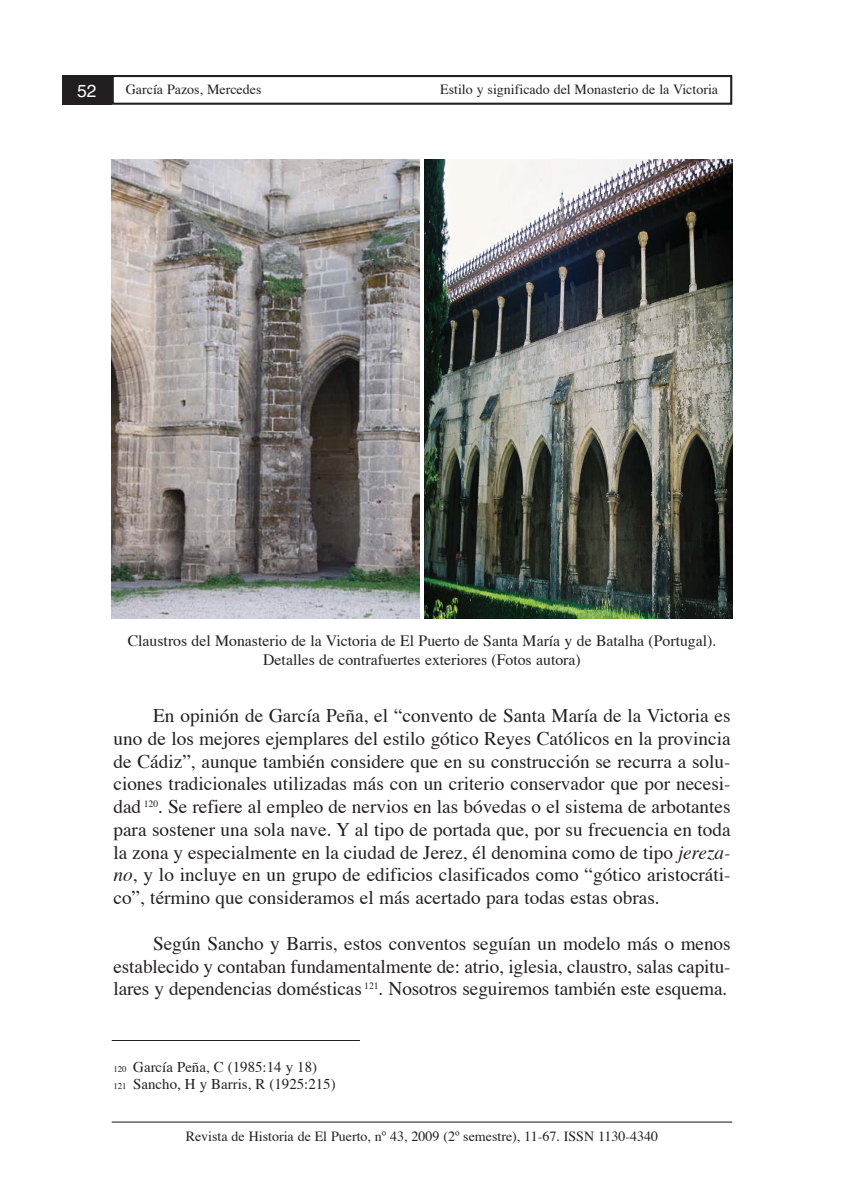
<style>
.page{position:relative;width:844px;height:1191px;background:#fff}
.page>*{position:absolute;margin:0;border:0;box-sizing:border-box;transform-origin:0 0}
.t1{font:19.25px/22.8px "Times";color:#231f20;text-align:justify}
.t2{font:17.5px "Helvetica";color:#fff}
.t3{font:15.75px/18.9px "Times";color:#231f20;text-align:center}
.t4{font:14.88px/16.6px "Times";color:#231f20}
.t5{font:14px "Times";color:#231f20}
.s1{font-style:italic}
.s2{font-size:8.75px}
</style>
<div class="page">
<hr style="left:112px;top:1121px;width:620px;height:1px;background:#231f20">
<hr style="left:112px;top:1040px;width:248px;height:1px;background:#231f20">
<img style="left:112px;top:159px;width:307px;height:459px">
<img style="left:424px;top:159px;width:308px;height:459px">
<div style="left:112px;top:75px;width:620px;height:30px;border:2px solid #231f20"></div>
<div style="left:62px;top:75px;width:50px;height:30px;background:#231f20"></div>
<p class="t2" style="left:77px;top:84px;width:21px">52</p>
<p class="t5" style="left:126px;top:83px;width:137px">García Pazos, Mercedes</p>
<p class="t5" style="left:440px;top:83px;width:279px">Estilo y significado del Monasterio de la Victoria</p>
<p class="t3" style="left:128px;top:632px;width:590px">Claustros del Monasterio de la Victoria de El Puerto de Santa María y de Batalha (Portugal).<br>Detalles de contrafuertes exteriores (Fotos autora)</p>
<p class="t1" style="left:113px;top:706px;width:618px;text-indent:40px">En opinión de García Peña, el “convento de Santa María de la Victoria es uno de los mejores ejemplares del estilo gótico Reyes Católicos en la provincia de Cádiz”, aunque también considere que en su construcción se recurra a solu&shy;ciones tradicionales utilizadas más con un criterio conservador que por necesi&shy;dad <sup>120</sup>. Se refiere al empleo de nervios en las bóvedas o el sistema de arbotantes para sostener una sola nave. Y al tipo de portada que, por su frecuencia en toda la zona y especialmente en la ciudad de Jerez, él denomina como de tipo <span class="s1">jereza&shy;no</span>, y lo incluye en un grupo de edificios clasificados como “gótico aristocráti&shy;co”, término que consideramos el más acertado para todas estas obras.</p>
<p class="t1" style="left:113px;top:933px;width:618px;text-indent:40px">Según Sancho y Barris, estos conventos seguían un modelo más o menos establecido y contaban fundamentalmente de: atrio, iglesia, claustro, salas capitu&shy;lares y dependencias domésticas <sup>121</sup>. Nosotros seguiremos también este esquema.</p>
<p class="t4" style="left:113px;top:1060px;width:224px"><span class="s2">120</span> García Peña, C (1985:14 y 18)<br><span class="s2">121</span> Sancho, H y Barris, R (1925:215)</p>
<p class="t5" style="left:186px;top:1130px;width:474px">Revista de Historia de El Puerto, nº 43, 2009 (2º semestre), 11-67. ISSN 1130-4340</p>
</div>
